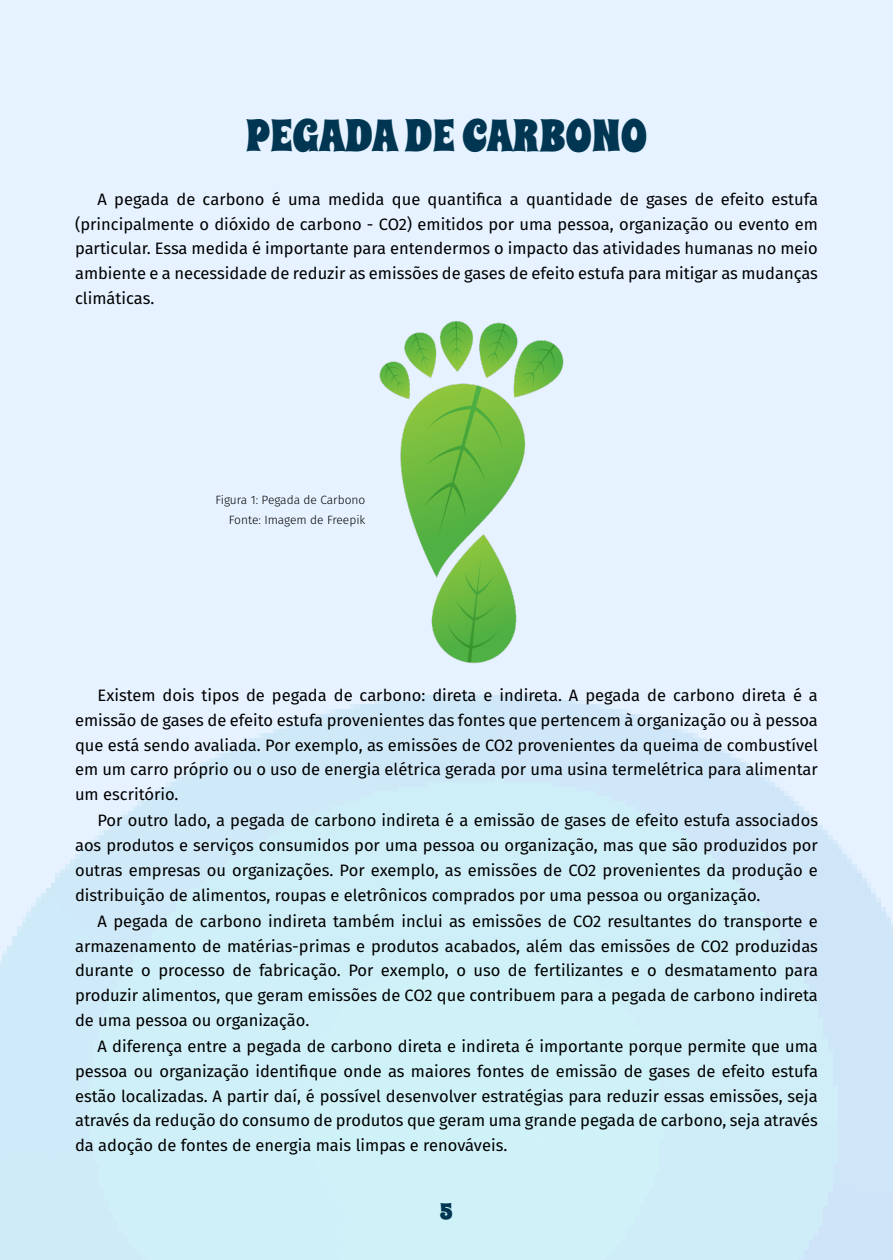
<style>
.page{position:relative;width:893px;height:1260px;background:#fff}
.page>*{position:absolute;margin:0;border:0;box-sizing:border-box;transform-origin:0 0}
.t1{font:45px "Spicy Rice";color:#003652}
.t2{font:22.5px "Spicy Rice";color:#003652}
.t3{font:16.5px/24.8px "Fira Sans";color:#000;text-align:justify}
.t4{font:300 12px/19.5px "Fira Sans";color:#000;text-align:right}
</style>
<div class="page">
<div style="left:0;top:0;width:892px;height:1260px;background:linear-gradient(to right,#dcf1fc,#dbeffc)"></div>
<img style="left:365px;top:306px;width:210px;height:366px">
<h1 class="t1" style="left:245px;top:105px;width:403px">PEGADA DE CARBONO</h1>
<p class="t3" style="left:75px;top:186px;width:744px;text-indent:23px">A pegada de carbono é uma medida que quantifica a quantidade de gases de efeito estufa (principalmente o dióxido de carbono - CO2) emitidos por uma pessoa, organização ou evento em particular. Essa medida é importante para entendermos o impacto das atividades humanas no meio ambiente e a necessidade de reduzir as emissões de gases de efeito estufa para mitigar as mudanças climáticas.</p>
<p class="t4" style="left:215px;top:490px;width:151px">Figura 1: Pegada de Carbono<br>Fonte: Imagem de Freepik</p>
<p class="t3" style="left:75px;top:683px;width:744px;text-indent:23px">Existem dois tipos de pegada de carbono: direta e indireta. A pegada de carbono direta é a emissão de gases de efeito estufa provenientes das fontes que pertencem à organização ou à pessoa que está sendo avaliada. Por exemplo, as emissões de CO2 provenientes da queima de combustível em um carro próprio ou o uso de energia elétrica gerada por uma usina termelétrica para alimentar um escritório.</p>
<p class="t3" style="left:75px;top:808px;width:744px;text-indent:23px">Por outro lado, a pegada de carbono indireta é a emissão de gases de efeito estufa associados aos produtos e serviços consumidos por uma pessoa ou organização, mas que são produzidos por outras empresas ou organizações. Por exemplo, as emissões de CO2 provenientes da produção e distribuição de alimentos, roupas e eletrônicos comprados por uma pessoa ou organização.</p>
<p class="t3" style="left:75px;top:908px;width:744px;text-indent:23px">A pegada de carbono indireta também inclui as emissões de CO2 resultantes do transporte e armazenamento de matérias-primas e produtos acabados, além das emissões de CO2 produzidas durante o processo de fabricação. Por exemplo, o uso de fertilizantes e o desmatamento para produzir alimentos, que geram emissões de CO2 que contribuem para a pegada de carbono indireta de uma pessoa ou organização.</p>
<p class="t3" style="left:75px;top:1034px;width:744px;text-indent:23px">A diferença entre a pegada de carbono direta e indireta é importante porque permite que uma pessoa ou organização identifique onde as maiores fontes de emissão de gases de efeito estufa estão localizadas. A partir daí, é possível desenvolver estratégias para reduzir essas emissões, seja através da redução do consumo de produtos que geram uma grande pegada de carbono, seja através da adoção de fontes de energia mais limpas e renováveis.</p>
<h2 class="t2" style="left:440px;top:1196px;width:15px">5</h2>
</div>
